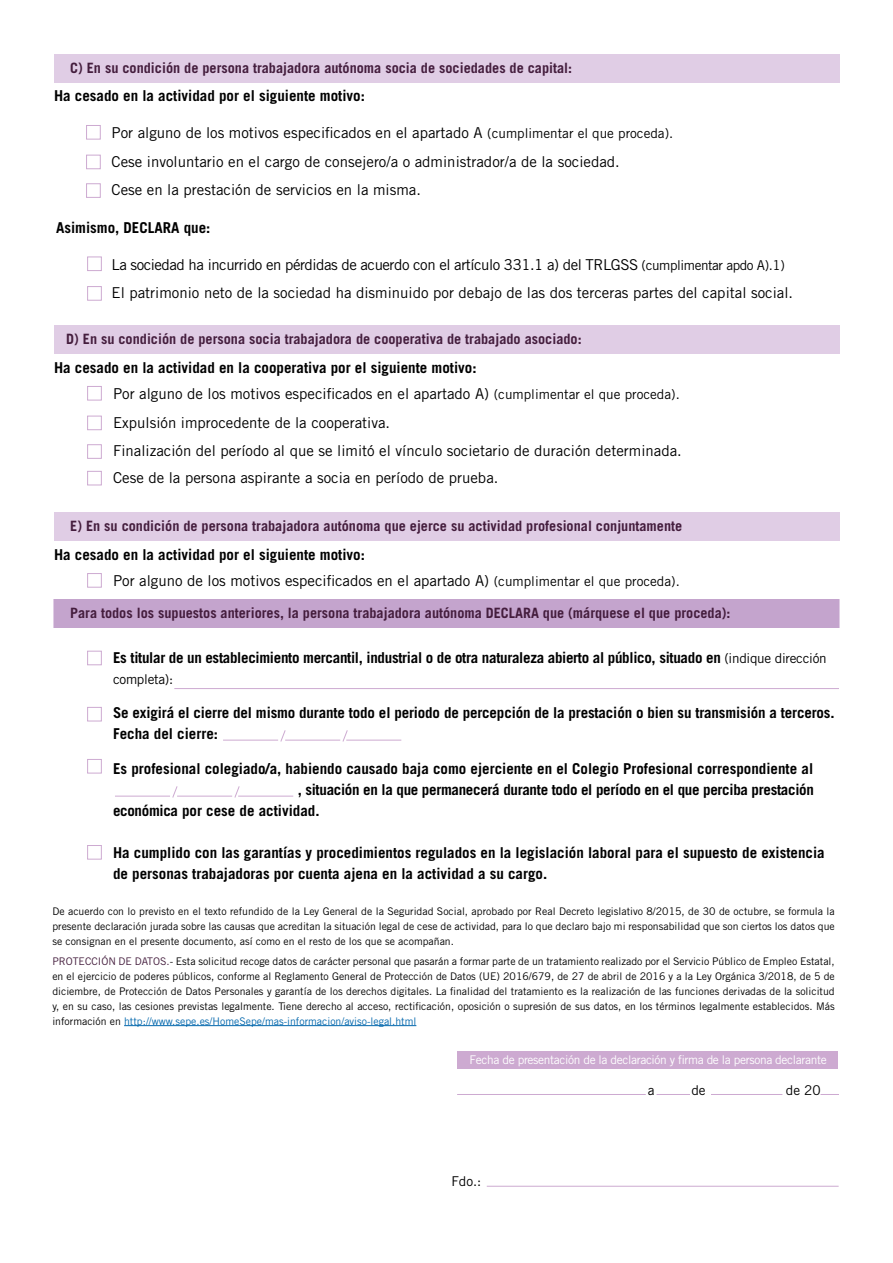
<style>
.page{position:relative;width:893px;height:1263px;background:#fff}
.page>*{position:absolute;margin:0;border:0;box-sizing:border-box;transform-origin:0 0}
.t1{font:15px/28.5px "Trade Gothic LT Std";color:#000}
.t2{font:700 15px/21px "Trade Gothic LT Std";color:#000}
.t3{font:700 15px "Trade Gothic LT Std";letter-spacing:-.02em;color:#000}
.t4{font:700 14.25px "Trade Gothic LT Std";color:#441d3d}
.t5{font:13.5px "Trade Gothic LT Std";letter-spacing:-.02em;color:#000}
.t6{font:12px "Trade Gothic LT Std";letter-spacing:-.03em;color:#fff}
.t7{font:10.5px/15px "Trade Gothic LT Std";color:#000;text-align:justify}
.s1{font-size:13.5px}
.s2{font-weight:400;font-size:13.5px}
.s3{color:#441d3d}
.s4{color:#0066ac}
</style>
<div class="page">
<div style="left:55px;top:54px;width:785px;height:28px;background:#e0cde5"></div>
<div style="left:55px;top:325px;width:785px;height:29px;background:#e0cde5"></div>
<div style="left:55px;top:512px;width:785px;height:29px;background:#e0cde5"></div>
<div style="left:86px;top:125px;width:15px;height:14px;background:#fff;border:1px solid #cdaad1"></div>
<div style="left:86px;top:155px;width:15px;height:14px;background:#fff;border:1px solid #cdaad1"></div>
<div style="left:86px;top:183px;width:15px;height:15px;background:#fff;border:1px solid #cdaad1"></div>
<div style="left:87px;top:386px;width:15px;height:14px;background:#fff;border:1px solid #cdaad1"></div>
<div style="left:87px;top:416px;width:15px;height:14px;background:#fff;border:1px solid #cdaad1"></div>
<div style="left:87px;top:444px;width:15px;height:15px;background:#fff;border:1px solid #cdaad1"></div>
<div style="left:87px;top:471px;width:15px;height:14px;background:#fff;border:1px solid #cdaad1"></div>
<div style="left:87px;top:573px;width:15px;height:15px;background:#fff;border:1px solid #cdaad1"></div>
<div style="left:87px;top:257px;width:15px;height:14px;background:#fff;border:1px solid #cdaad1"></div>
<div style="left:87px;top:286px;width:15px;height:15px;background:#fff;border:1px solid #cdaad1"></div>
<div style="left:54px;top:599px;width:785px;height:29px;background:#c4a4cd"></div>
<hr style="left:174px;top:688px;width:665px;height:1px;background:#cdaad1">
<div style="left:87px;top:651px;width:15px;height:14px;background:#fff;border:1px solid #cdaad1"></div>
<div style="left:87px;top:707px;width:15px;height:14px;background:#fff;border:1px solid #cdaad1"></div>
<div style="left:87px;top:845px;width:15px;height:14px;background:#fff;border:1px solid #cdaad1"></div>
<hr style="left:124px;top:1025px;width:292px;height:1px;background:#0066ac">
<div style="left:87px;top:759px;width:15px;height:14px;background:#fff;border:1px solid #cdaad1"></div>
<div style="left:457px;top:1051px;width:381px;height:17px;background:#cdaad1"></div>
<hr style="left:487px;top:1186px;width:352px;height:1px;background:#cdaad1">
<hr style="left:657px;top:1094px;width:33px;height:1px;background:#cdaad1">
<hr style="left:457px;top:1094px;width:189px;height:1px;background:#cdaad1">
<hr style="left:711px;top:1094px;width:71px;height:1px;background:#cdaad1">
<svg style="left:820px;top:1094px;width:19px;height:1px"></svg>
<hr style="left:223px;top:740px;width:55px;height:1px;background:#cdaad1">
<hr style="left:285px;top:740px;width:55px;height:1px;background:#cdaad1">
<hr style="left:346px;top:740px;width:55px;height:1px;background:#cdaad1">
<svg style="left:280px;top:730px;width:6px;height:12px"></svg>
<svg style="left:342px;top:730px;width:6px;height:12px"></svg>
<hr style="left:115px;top:796px;width:55px;height:1px;background:#cdaad1">
<hr style="left:177px;top:796px;width:55px;height:1px;background:#cdaad1">
<hr style="left:238px;top:796px;width:55px;height:1px;background:#cdaad1">
<svg style="left:172px;top:786px;width:6px;height:12px"></svg>
<svg style="left:234px;top:786px;width:6px;height:12px"></svg>
<h2 class="t4" style="left:70px;top:59px;width:503px">C) En su condición de persona trabajadora autónoma socia de sociedades de capital:</h2>
<h1 class="t2" style="left:54px;top:85px;width:312px">Ha cesado en la actividad por el siguiente motivo:</h1>
<h1 class="t1" style="left:111px;top:118px;width:563px">Por alguno de los motivos especificados en el apartado A <span class="s1">(cumplimentar el que proceda).<br></span>Cese involuntario en el cargo de consejero/a o administrador/a de la sociedad.<br>Cese en la prestación de servicios en la misma.</h1>
<h1 class="t2" style="left:56px;top:216px;width:156px">Asimismo, DECLARA que:</h1>
<h1 class="t1" style="left:111px;top:250px;width:683px">La sociedad ha incurrido en pérdidas de acuerdo con el artículo 331.1 a) del TRLGSS <span class="s1">(cumplimentar apdo A).1)<br></span>El patrimonio neto de la sociedad ha disminuido por debajo de las dos terceras partes del capital social.</h1>
<h2 class="t4" style="left:66px;top:330px;width:517px">D) En su condición de persona socia trabajadora de cooperativa de trabajado asociado:</h2>
<h1 class="t2" style="left:54px;top:357px;width:424px">Ha cesado en la actividad en la cooperativa por el siguiente motivo:</h1>
<h1 class="t1" style="left:113px;top:379px;width:570px">Por alguno de los motivos especificados en el apartado A) <span class="s1">(cumplimentar el que proceda).<br></span>Expulsión improcedente de la cooperativa.<br>Finalización del período al que se limitó el vínculo societario de duración determinada.</h1>
<h1 class="t1" style="left:113px;top:463px;width:387px">Cese de la persona aspirante a socia en período de prueba.</h1>
<h2 class="t4" style="left:70px;top:517px;width:613px">E) En su condición de persona trabajadora autónoma que ejerce su actividad profesional conjuntamente</h2>
<h1 class="t2" style="left:54px;top:544px;width:312px">Ha cesado en la actividad por el siguiente motivo:</h1>
<h1 class="t1" style="left:113px;top:566px;width:568px">Por alguno de los motivos especificados en el apartado A) <span class="s1">(cumplimentar el que proceda).</span></h1>
<h2 class="t4" style="left:70px;top:604px;width:662px">Para todos los supuestos anteriores, la persona trabajadora autónoma DECLARA que (márquese el que proceda):</h2>
<h1 class="t3" style="left:113px;top:648px;width:715px">Es titular de un establecimiento mercantil, industrial o de otra naturaleza abierto al público, situado en <span class="s2">(indique dirección</span></h1>
<p class="t5" style="left:113px;top:670px;width:62px">completa):</p>
<h1 class="t2" style="left:113px;top:702px;width:723px">Se exigirá el cierre del mismo durante todo el periodo de percepción de la prestación o bien su transmisión a terceros.<br>Fecha del cierre:</h1>
<h1 class="t2" style="left:113px;top:757px;width:702px">Es profesional colegiado/a, habiendo causado baja como ejerciente en el Colegio Profesional correspondiente al</h1>
<h1 class="t3" style="left:298px;top:780px;width:518px">, situación en la que permanecerá durante todo el período en el que perciba prestación</h1>
<h1 class="t2" style="left:113px;top:799px;width:208px">económica por cese de actividad.</h1>
<h1 class="t2" style="left:113px;top:841px;width:713px">Ha cumplido con las garantías y procedimientos regulados en la legislación laboral para el supuesto de existencia de personas trabajadoras por cuenta ajena en la actividad a su cargo.</h1>
<p class="t7" style="left:52px;top:904px;width:784px">De acuerdo con lo previsto en el texto refundido de la Ley General de la Seguridad Social, aprobado por Real Decreto legislativo 8/2015, de 30 de octubre, se formula la presente declaración jurada sobre las causas que acreditan la situación legal de cese de actividad, para lo que declaro bajo mi responsabilidad que son ciertos los datos que se consignan en el presente documento, así como en el resto de los que se acompañan.</p>
<p class="t7" style="left:52px;top:953px;width:784px"><span class="s3">PROTECCIÓN DE DATOS.</span>- Esta solicitud recoge datos de carácter personal que pasarán a formar parte de un tratamiento realizado por el Servicio Público de Empleo Estatal, en el ejercicio de poderes públicos, conforme al Reglamento General de Protección de Datos (UE) 2016/679, de 27 de abril de 2016 y a la Ley Orgánica 3/2018, de 5 de diciembre, de Protección de Datos Personales y garantía de los derechos digitales. La finalidad del tratamiento es la realización de las funciones derivadas de la solicitud y, en su caso, las cesiones previstas legalmente. Tiene derecho al acceso, rectificación, oposición o supresión de sus datos, en los términos legalmente establecidos. Más información en <span class="s4">http://www.sepe.es/HomeSepe/mas-informacion/aviso-legal.html</span></p>
<p class="t6" style="left:470px;top:1052px;width:359px">Fecha de presentación de la declaración y firma de la persona declarante</p>
<p class="t5" style="left:648px;top:1082px;width:8px">a</p>
<p class="t5" style="left:691px;top:1082px;width:16px">de</p>
<p class="t5" style="left:786px;top:1082px;width:36px">de 20</p>
<p class="t5" style="left:451px;top:1173px;width:31px">Fdo.:</p>
</div>
